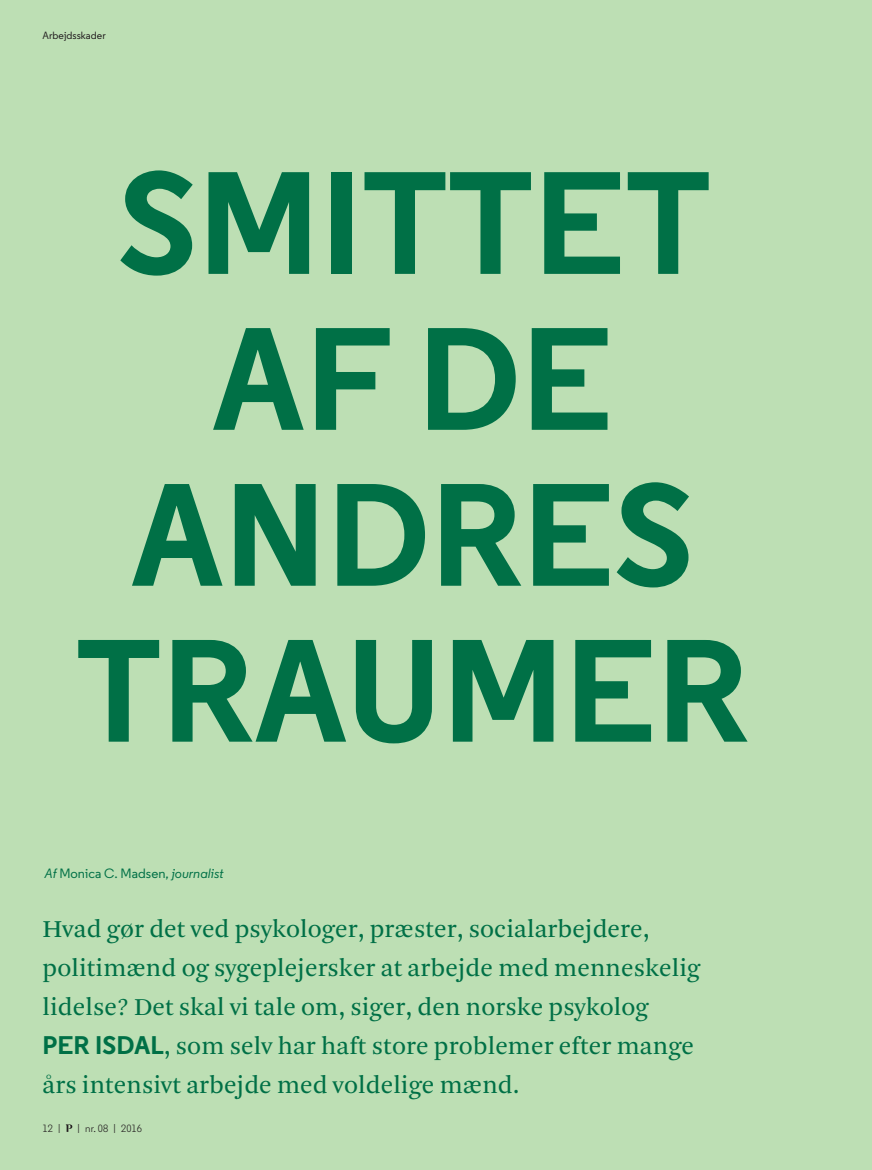
<style>
.page{position:relative;width:872px;height:1170px;background:#bddfb4}
.page>*{position:absolute;margin:0;border:0;box-sizing:border-box;transform-origin:0 0}
.t1{font:700 145.35px/156px "Regular PRO";letter-spacing:.005em;color:#007046;text-align:center}
.t2{font:25.5px/39px "Arnhem Blond";letter-spacing:.005em;color:#007046}
.t3{font:500 13.5px "Regular PRO";letter-spacing:.005em;color:#007046}
.t4{font:10.5px "Regular PRO";color:#231f20}
.t5{font:500 10.5px "Regular PRO";color:#231f20}
.s1{font-style:italic}
.s2{font-family:"Regular PRO";font-weight:700}
</style>
<div class="page">
<svg style="left:66px;top:1124px;width:6px;height:8px"></svg>
<p class="t5" style="left:43px;top:31px;width:65px">Arbejdsskader</p>
<h1 class="t1" style="left:76px;top:157px;width:673px">SMITTET<br>AF DE<br>ANDRES<br>TRAUMER</h1>
<p class="t3" style="left:45px;top:869px;width:180px"><span class="s1">Af</span> Monica C. Madsen, <span class="s1">journalist</span></p>
<p class="t2" style="left:43px;top:912px;width:659px">Hvad gør det ved psykologer, præster, socialarbejdere, politimænd og sygeplejersker at arbejde med menneskelig lidelse? Det skal vi tale om, siger, den norske psykolog <span class="s2">PER ISDAL</span>, som selv har haft store problemer efter mange års intensivt arbejde med voldelige mænd.</p>
<p class="t4" style="left:43px;top:1124px;width:19px">12 |</p>
<p class="t4" style="left:78px;top:1124px;width:66px">| nr. 08 | 2016</p>
</div>
